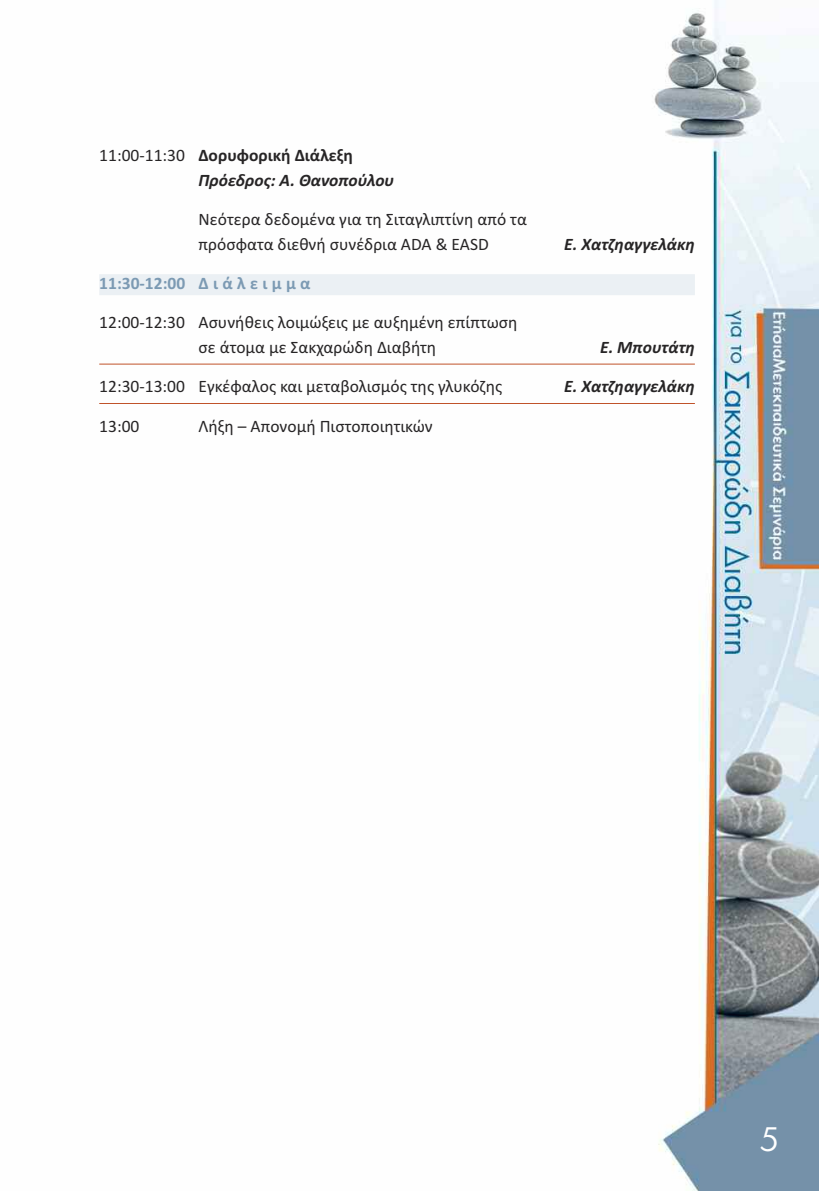
<style>
.page{position:relative;width:819px;height:1191px;background:#fff}
.page>*{position:absolute;margin:0;border:0;box-sizing:border-box;transform-origin:0 0}
.t1{font:31.5px "PF Futura Neu";color:#fff}
.t2{font:17.5px/24.5px "Calibri";color:#272526}
.t3{font:italic 700 17.5px/24.5px "Calibri";color:#272526}
.t4{font:700 17.5px "Calibri";color:#7c9ab3}
.s1{font-weight:400;font-style:normal}
.s2{font-style:normal}
</style>
<div class="page">
<img style="left:99px;top:0;width:720px;height:1191px">
<div style="left:99px;top:274px;width:595px;height:21px;background:#ebf0f4"></div>
<hr style="left:99px;top:364px;width:595px;height:1px;background:#c0532a">
<hr style="left:99px;top:403px;width:595px;height:1px;background:#c0532a">
<p class="t3" style="left:198px;top:143px;width:197px;text-indent:-99px"><span class="s1">11:00-11:30</span> <span class="s2">Δορυφορική Διάλεξη<br></span>Πρόεδρος: Α. Θανοπούλου</p>
<p class="t2" style="left:198px;top:207px;width:330px">Νεότερα δεδομένα για τη Σιταγλιπτίνη από τα πρόσφατα διεθνή συνέδρια ADA &amp; EASD</p>
<p class="t4" style="left:99px;top:273px;width:213px">11:30-12:00 Δ ι ά λ ε ι μ μ α</p>
<p class="t2" style="left:198px;top:310px;width:320px;text-indent:-99px">12:00-12:30 Ασυνήθεις λοιμώξεις με αυξημένη επίπτωση σε άτομα με Σακχαρώδη Διαβήτη</p>
<p class="t3" style="left:564px;top:231px;width:132px">Ε. Χατζηαγγελάκη</p>
<p class="t3" style="left:600px;top:335px;width:96px">Ε. Μπουτάτη</p>
<p class="t2" style="left:99px;top:374px;width:404px">12:30-13:00 Εγκέφαλος και μεταβολισμός της γλυκόζης</p>
<p class="t3" style="left:564px;top:374px;width:132px">Ε. Χατζηαγγελάκη</p>
<p class="t2" style="left:99px;top:413px;width:42px">13:00</p>
<p class="t2" style="left:198px;top:413px;width:236px">Λήξη – Απονομή Πιστοποιητικών</p>
<h1 class="t1" style="left:759px;top:1118px;width:21px">5</h1>
</div>
